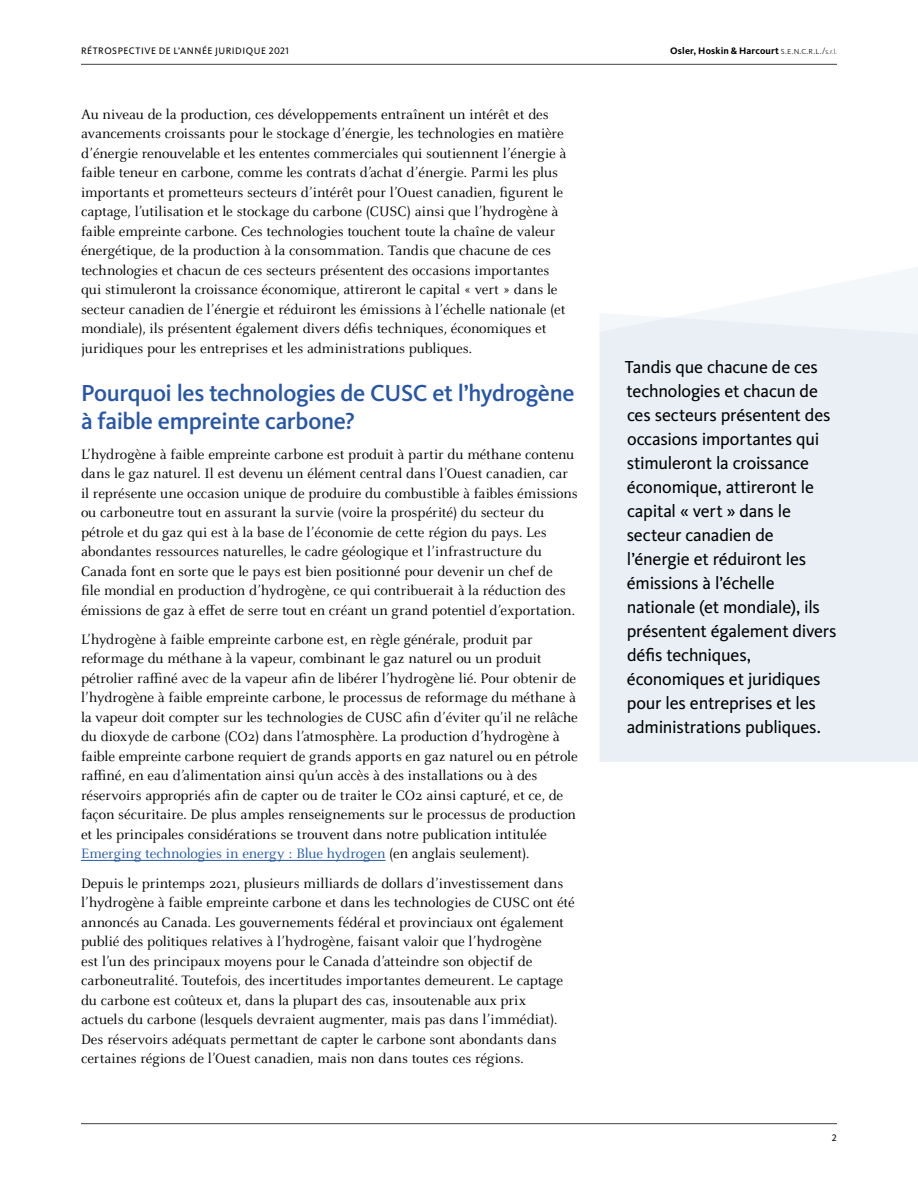
<style>
.page{position:relative;width:918px;height:1188px;background:#fff}
.page>*{position:absolute;margin:0;border:0;box-sizing:border-box;transform-origin:0 0}
.t1{font:500 24px/28.5px "Kievit Pro";letter-spacing:-.02em;color:#2756a7}
.t2{font:18px/24px "Kievit Pro";letter-spacing:-.015em;color:#000}
.t3{font:15px/19.5px "Celeste OT";letter-spacing:-.005em;color:#000}
.t4{font:700 9.75px "Kievit Pro";letter-spacing:.015em;color:#000}
.t5{font:9.75px "Kievit Pro";letter-spacing:.055em;color:#000}
.s1{font-weight:300}
.s2{font-weight:300;font-size:7.35px}
.s3{color:#2258a4}
</style>
<div class="page">
<hr style="left:81px;top:1123px;width:756px;height:1px;background:#414141">
<hr style="left:81px;top:64px;width:756px;height:1px;background:#414141">
<hr style="left:81px;top:860px;width:305px;height:1px;background:#2258a4">
<svg style="left:697px;top:267px;width:221px;height:46px;fill:#f4f7fa"></svg>
<div style="left:599px;top:313px;width:319px;height:449px;background:#eaeff6"></div>
<p class="t5" style="left:81px;top:45px;width:209px">RÉTROSPECTIVE DE L’ANNÉE JURIDIQUE 2021</p>
<p class="t4" style="left:670px;top:45px;width:168px">Osler, Hoskin &amp; Harcourt <span class="s1">s.e.n.c.r.l./</span><span class="s2">s.r.l.</span></p>
<p class="t3" style="left:81px;top:105px;width:487px">Au niveau de la production, ces développements entraînent un intérêt et des avancements croissants pour le stockage d’énergie, les technologies en matière d’énergie renouvelable et les ententes commerciales qui soutiennent l’énergie à faible teneur en carbone, comme les contrats d’achat d’énergie. Parmi les plus importants et prometteurs secteurs d’intérêt pour l’Ouest canadien, figurent le captage, l’utilisation et le stockage du carbone (CUSC) ainsi que l’hydrogène à faible empreinte carbone. Ces technologies touchent toute la chaîne de valeur énergétique, de la production à la consommation. Tandis que chacune de ces technologies et chacun de ces secteurs présentent des occasions importantes qui stimuleront la croissance économique, attireront le capital « vert » dans le secteur canadien de l’énergie et réduiront les émissions à l’échelle nationale (et mondiale), ils présentent également divers défis techniques, économiques et juridiques pour les entreprises et les administrations publiques.</p>
<h1 class="t1" style="left:81px;top:378px;width:495px">Pourquoi les technologies de CUSC et l’hydrogène à faible empreinte carbone?</h1>
<p class="t3" style="left:81px;top:444px;width:498px">L’hydrogène à faible empreinte carbone est produit à partir du méthane contenu dans le gaz naturel. Il est devenu un élément central dans l’Ouest canadien, car il représente une occasion unique de produire du combustible à faibles émissions ou carboneutre tout en assurant la survie (voire la prospérité) du secteur du pétrole et du gaz qui est à la base de l’économie de cette région du pays. Les abondantes ressources naturelles, le cadre géologique et l’infrastructure du Canada font en sorte que le pays est bien positionné pour devenir un chef de<br>file mondial en production d’hydrogène, ce qui contribuerait à la réduction des émissions de gaz à effet de serre tout en créant un grand potentiel d’exportation.</p>
<p class="t3" style="left:81px;top:630px;width:498px">L’hydrogène à faible empreinte carbone est, en règle générale, produit par reformage du méthane à la vapeur, combinant le gaz naturel ou un produit pétrolier raffiné avec de la vapeur afin de libérer l’hydrogène lié. Pour obtenir de l’hydrogène à faible empreinte carbone, le processus de reformage du méthane à la vapeur doit compter sur les technologies de CUSC afin d’éviter qu’il ne relâche du dioxyde de carbone (CO2) dans l’atmosphère. La production d’hydrogène à faible empreinte carbone requiert de grands apports en gaz naturel ou en pétrole raffiné, en eau d’alimentation ainsi qu’un accès à des installations ou à des réservoirs appropriés afin de capter ou de traiter le CO2 ainsi capturé, et ce, de façon sécuritaire. De plus amples renseignements sur le processus de production et les principales considérations se trouvent dans notre publication intitulée <span class="s3">Emerging technologies in energy : Blue hydrogen</span> (en anglais seulement).</p>
<p class="t3" style="left:81px;top:873px;width:495px">Depuis le printemps 2021, plusieurs milliards de dollars d’investissement dans l’hydrogène à faible empreinte carbone et dans les technologies de CUSC ont été annoncés au Canada. Les gouvernements fédéral et provinciaux ont également publié des politiques relatives à l’hydrogène, faisant valoir que l’hydrogène<br>est l’un des principaux moyens pour le Canada d’atteindre son objectif de carboneutralité. Toutefois, des incertitudes importantes demeurent. Le captage du carbone est coûteux et, dans la plupart des cas, insoutenable aux prix<br>actuels du carbone (lesquels devraient augmenter, mais pas dans l’immédiat).<br>Des réservoirs adéquats permettant de capter le carbone sont abondants dans certaines régions de l’Ouest canadien, mais non dans toutes ces régions.</p>
<p class="t2" style="left:625px;top:355px;width:213px">Tandis que chacune de ces technologies et chacun de ces secteurs présentent des occasions importantes qui stimuleront la croissance économique, attireront le capital « vert » dans le secteur canadien de l’énergie et réduiront les émissions à l’échelle nationale (et mondiale), ils présentent également divers défis techniques, économiques et juridiques pour les entreprises et les administrations publiques.</p>
<p class="t5" style="left:832px;top:1132px;width:7px">2</p>
</div>
